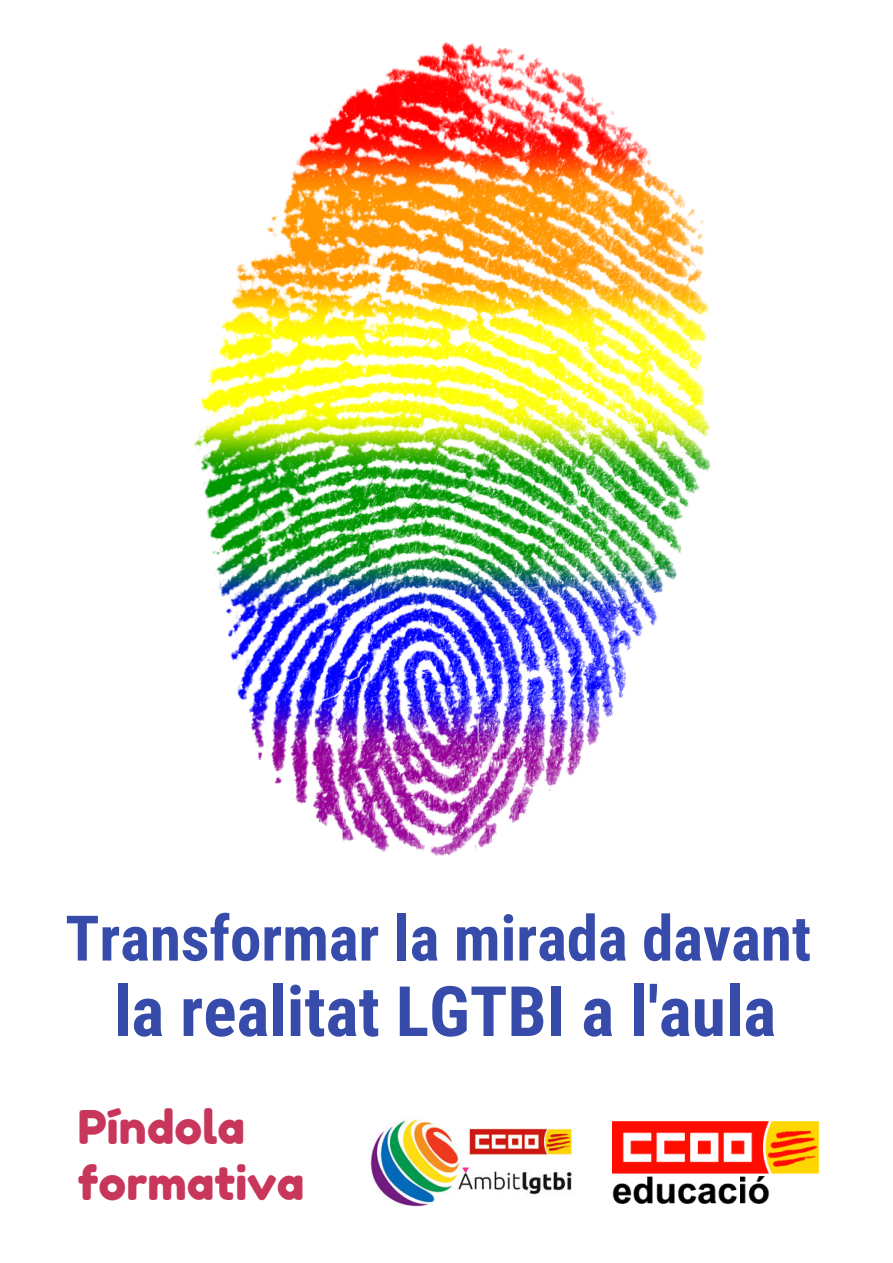
<style>
.page{position:relative;width:893px;height:1263px;background:#fff}
.page>*{position:absolute;margin:0;border:0;box-sizing:border-box;transform-origin:0 0}
.t1{font:700 69.6px "Roboto Condensed";color:#374baa}
.t2{font:700 62.85px "Roboto Condensed";color:#374baa}
.t3{font:46.35px/56.2px "Fredoka One";color:#c8375b}
</style>
<div class="page">
<img style="left:613px;top:1121px;width:206px;height:83px">
<img style="left:370px;top:1117px;width:204px;height:90px">
<img style="left:194px;top:42px;width:516px;height:814px">
<p class="t2" style="left:65px;top:902px;width:747px">Transformar la mirada davant</p>
<p class="t1" style="left:114px;top:971px;width:664px">la realitat LGTBI a l'aula</p>
<p class="t3" style="left:78px;top:1098px;width:228px">Píndola formativa</p>
</div>
